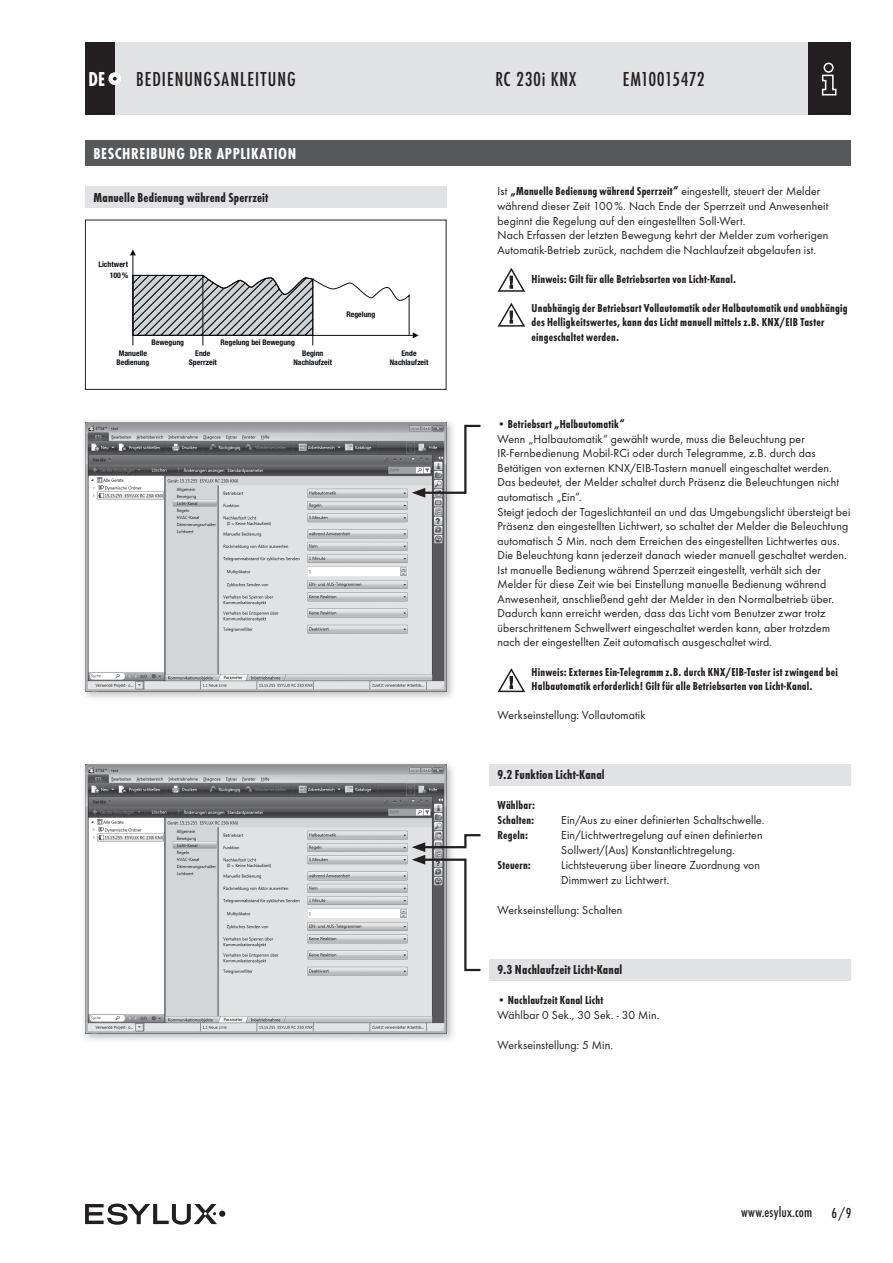
<style>
.page{position:relative;width:893px;height:1263px;background:#fff}
.page>*{position:absolute;margin:0;border:0;box-sizing:border-box;transform-origin:0 0}
.t1{font:500 21px "Futura Con";letter-spacing:.045em;color:#231f20}
.t2{font:500 21px "Futura Con";color:#231f20}
.t3{font:500 21px "Futura Con";letter-spacing:.025em;color:#231f20}
.t4{font:700 21px "Futura Con";color:#fff;scale:.95 1}
.t5{font:700 16.5px "Futura Con";letter-spacing:.035em;color:#fff}
.t6{font:500 15px "Futura Con";letter-spacing:.01em;color:#231f20}
.t7{font:700 13.5px "Futura Con";letter-spacing:.015em;color:#231f20}
.t8{font:12px/14.5px "Futura Boo";letter-spacing:.015em;color:#231f20}
.t9{font:700 12px/14.5px "Futura Con";letter-spacing:.015em;color:#231f20}
.t10{font:700 condensed 7.8px/9.1px "Helvetica Neue LTW1 G";color:#0b0e15;text-align:center}
.s1{font-family:"Futura Boo";font-weight:400}
</style>
<div class="page">
<div style="left:85px;top:43px;width:765px;height:72px;background:#e1e2e4"></div>
<div style="left:808px;top:43px;width:42px;height:72px;background:#231f20"></div>
<svg style="left:821px;top:62px;width:16px;height:34px"></svg>
<div style="left:85px;top:43px;width:30px;height:72px;background:#231f20"></div>
<div style="left:108px;top:72px;width:13px;height:13px;background:#fff;border-radius:50%"></div>
<svg style="left:113px;top:77px;width:4px;height:4px"></svg>
<div style="left:219px;top:1210px;width:6px;height:7px;background:#231f20;border-radius:50%"></div>
<svg style="left:85px;top:1203px;width:132px;height:22px"></svg>
<div style="left:489px;top:959px;width:361px;height:22px;background:#e1e2e4"></div>
<div style="left:489px;top:764px;width:361px;height:22px;background:#e1e2e4"></div>
<div style="left:85px;top:140px;width:765px;height:26px;background:#57585a"></div>
<img style="left:84px;top:421px;width:369px;height:277px">
<img style="left:85px;top:422px;width:361px;height:269px">
<svg style="left:497px;top:267px;width:29px;height:25px"></svg>
<svg style="left:497px;top:302px;width:29px;height:25px"></svg>
<svg style="left:497px;top:668px;width:28px;height:25px"></svg>
<svg style="left:412px;top:424px;width:69px;height:74px"></svg>
<img style="left:84px;top:764px;width:369px;height:276px">
<img style="left:85px;top:764px;width:361px;height:269px">
<svg style="left:412px;top:833px;width:69px;height:139px"></svg>
<div style="left:85px;top:186px;width:361px;height:22px;background:#e1e2e4"></div>
<svg style="left:130px;top:249px;width:289px;height:96px"></svg>
<hr style="left:202px;top:275px;width:1px;height:60px;background:#0b0e15">
<div style="left:85px;top:220px;width:361px;height:170px;border:1px solid #231f20"></div>
<h1 class="t4" style="left:88px;top:67px;width:19px">DE</h1>
<h1 class="t1" style="left:136px;top:67px;width:161px">BEDIENUNGSANLEITUNG</h1>
<h1 class="t3" style="left:495px;top:67px;width:82px">RC 230i KNX</h1>
<h1 class="t2" style="left:623px;top:67px;width:84px">EM10015472</h1>
<h2 class="t5" style="left:94px;top:144px;width:204px">BESCHREIBUNG DER APPLIKATION</h2>
<p class="t7" style="left:94px;top:189px;width:176px">Manuelle Bedienung während Sperrzeit</p>
<p class="t10" style="left:98px;top:260px;width:31px">Lichtwert</p>
<p class="t10" style="left:110px;top:271px;width:20px">100 %</p>
<p class="t10" style="left:152px;top:338px;width:34px">Bewegung</p>
<p class="t10" style="left:221px;top:338px;width:76px">Regelung bei Bewegung</p>
<p class="t10" style="left:346px;top:310px;width:30px">Regelung</p>
<p class="t10" style="left:116px;top:349px;width:34px;text-align:left">Manuelle<br>Bedienung</p>
<p class="t10" style="left:189px;top:349px;width:29px">Ende<br>Sperrzeit</p>
<p class="t10" style="left:293px;top:349px;width:40px">Beginn<br>Nachlaufzeit</p>
<p class="t10" style="left:390px;top:349px;width:40px">Ende<br>Nachlaufzeit</p>
<p class="t9" style="left:497px;top:184px;width:324px"><span class="s1">Ist</span> „Manuelle Bedienung während Sperrzeit“ <span class="s1">eingestellt, steuert der Melder</span></p>
<p class="t8" style="left:497px;top:199px;width:332px">während dieser Zeit 100 %. Nach Ende der Sperrzeit und Anwesenheit beginnt die Regelung auf den eingestellten Soll-Wert.<br>Nach Erfassen der letzten Bewegung kehrt der Melder zum vorherigen Automatik-Betrieb zurück, nachdem die Nachlaufzeit abgelaufen ist.</p>
<p class="t9" style="left:531px;top:271px;width:206px">Hinweis: Gilt für alle Betriebsarten von Licht-Kanal.</p>
<p class="t9" style="left:531px;top:301px;width:317px">Unabhängig der Betriebsart Vollautomatik oder Halbautomatik und unabhängig des Helligkeitswertes, kann das Licht manuell mittels z.B. KNX/EIB Taster eingeschaltet werden.</p>
<p class="t9" style="left:497px;top:417px;width:129px">• Betriebsart „Halbautomatik“</p>
<p class="t8" style="left:497px;top:431px;width:354px">Wenn „Halbautomatik“ gewählt wurde, muss die Beleuchtung per IR-Fernbedienung Mobil-RCi oder durch Telegramme, z.B. durch das Betätigen von externen KNX/EIB-Tastern manuell eingeschaltet werden.<br>Das bedeutet, der Melder schaltet durch Präsenz die Beleuchtungen nicht automatisch „Ein”.<br>Steigt jedoch der Tageslichtanteil an und das Umgebungslicht übersteigt bei Präsenz den eingestellten Lichtwert, so schaltet der Melder die Beleuchtung automatisch 5 Min. nach dem Erreichen des eingestellten Lichtwertes aus.<br>Die Beleuchtung kann jederzeit danach wieder manuell geschaltet werden.<br>Ist manuelle Bedienung während Sperrzeit eingestellt, verhält sich der Melder für diese Zeit wie bei Einstellung manuelle Bedienung während Anwesenheit, anschließend geht der Melder in den Normalbetrieb über.<br>Dadurch kann erreicht werden, dass das Licht vom Benutzer zwar trotz überschrittenem Schwellwert eingeschaltet werden kann, aber trotzdem nach der eingestellten Zeit automatisch ausgeschaltet wird.</p>
<p class="t9" style="left:531px;top:664px;width:308px">Hinweis: Externes Ein-Telegramm z.B. durch KNX/EIB-Taster ist zwingend bei<br>Halbautomatik erforderlich! Gilt für alle Betriebsarten von Licht-Kanal.</p>
<p class="t8" style="left:497px;top:708px;width:149px">Werkseinstellung: Vollautomatik</p>
<p class="t7" style="left:497px;top:767px;width:109px">9.2 Funktion Licht-Kanal</p>
<p class="t9" style="left:497px;top:798px;width:39px;line-height:15px">Wählbar:<br>Schalten:</p>
<p class="t8" style="left:561px;top:813px;width:205px">Ein/Aus zu einer definierten Schaltschwelle.</p>
<p class="t9" style="left:497px;top:828px;width:32px">Regeln:</p>
<p class="t8" style="left:561px;top:828px;width:203px;line-height:15px">Ein/Lichtwertregelung auf einen definierten<br>Sollwert/(Aus) Konstantlichtregelung.</p>
<p class="t9" style="left:497px;top:858px;width:35px">Steuern:</p>
<p class="t8" style="left:561px;top:858px;width:200px;line-height:15px">Lichtsteuerung über lineare Zuordnung von<br>Dimmwert zu Lichtwert.</p>
<p class="t8" style="left:497px;top:903px;width:126px">Werkseinstellung: Schalten</p>
<p class="t7" style="left:497px;top:962px;width:126px">9.3 Nachlaufzeit Licht-Kanal</p>
<p class="t9" style="left:497px;top:993px;width:107px">• Nachlaufzeit Kanal Licht</p>
<p class="t8" style="left:497px;top:1008px;width:163px">Wählbar 0 Sek., 30 Sek. - 30 Min.</p>
<p class="t8" style="left:497px;top:1038px;width:117px">Werkseinstellung: 5 Min.</p>
<p class="t6" style="left:741px;top:1204px;width:73px">www.esylux.com</p>
<p class="t6" style="left:831px;top:1204px;width:22px">6/9</p>
</div>
